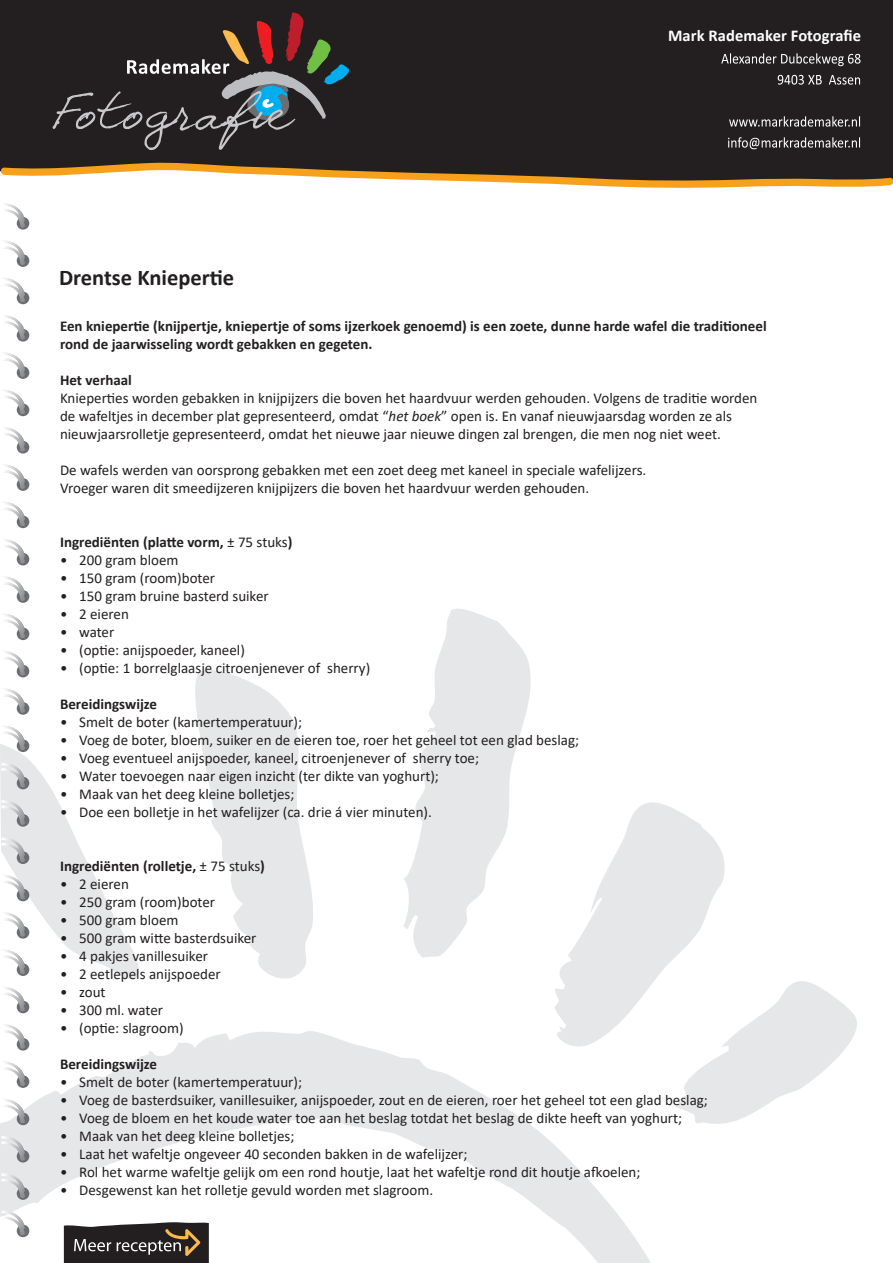
<style>
.page{position:relative;width:893px;height:1263px;background:#fff}
.page>*{position:absolute;margin:0;border:0;box-sizing:border-box;transform-origin:0 0}
.t1{font:700 22.5px "Calibri";color:#231f20}
.t2{font:700 16.5px "Calibri";letter-spacing:.005em;color:#fff}
.t3{font:15px/18px "Calibri";color:#231f20}
.t4{font:700 15px/18px "Calibri";color:#231f20}
.s1{font-style:italic}
.s2{font-weight:400}
</style>
<div class="page">
<svg style="left:0;top:1031px;width:651px;height:232px"></svg>
<svg style="left:195px;top:670px;width:118px;height:309px"></svg>
<svg style="left:675px;top:981px;width:182px;height:143px"></svg>
<svg style="left:547px;top:802px;width:180px;height:253px"></svg>
<svg style="left:404px;top:608px;width:127px;height:350px;fill:#e6e7e9"></svg>
<div style="left:0;top:0;width:893px;height:162px;background:#231f20"></div>
<svg style="left:0;top:162px;width:893px;height:26px"></svg>
<svg style="left:53px;top:12px;width:298px;height:138px;background:#383535"></svg>
<div style="left:17px;top:217px;width:12px;height:13px;background:#6c6d70;border-radius:50%"></div>
<svg style="left:4px;top:203px;width:21px;height:25px"></svg>
<div style="left:17px;top:254px;width:12px;height:13px;background:#6c6d70;border-radius:50%"></div>
<svg style="left:5px;top:241px;width:20px;height:24px"></svg>
<div style="left:17px;top:292px;width:12px;height:12px;background:#6c6d70;border-radius:50%"></div>
<svg style="left:5px;top:278px;width:20px;height:24px"></svg>
<div style="left:17px;top:329px;width:12px;height:13px;background:#6c6d70;border-radius:50%"></div>
<svg style="left:4px;top:315px;width:21px;height:25px"></svg>
<div style="left:17px;top:366px;width:12px;height:13px;background:#6c6d70;border-radius:50%"></div>
<svg style="left:4px;top:352px;width:21px;height:25px"></svg>
<div style="left:17px;top:404px;width:12px;height:12px;background:#6c6d70;border-radius:50%"></div>
<svg style="left:5px;top:390px;width:20px;height:24px"></svg>
<div style="left:17px;top:441px;width:12px;height:12px;background:#6c6d70;border-radius:50%"></div>
<svg style="left:5px;top:427px;width:20px;height:24px"></svg>
<div style="left:17px;top:478px;width:12px;height:13px;background:#6c6d70;border-radius:50%"></div>
<svg style="left:4px;top:464px;width:21px;height:25px"></svg>
<div style="left:17px;top:516px;width:12px;height:12px;background:#6c6d70;border-radius:50%"></div>
<svg style="left:5px;top:502px;width:20px;height:24px"></svg>
<div style="left:17px;top:553px;width:12px;height:12px;background:#6c6d70;border-radius:50%"></div>
<svg style="left:5px;top:539px;width:20px;height:24px"></svg>
<div style="left:17px;top:590px;width:12px;height:13px;background:#6c6d70;border-radius:50%"></div>
<svg style="left:4px;top:576px;width:21px;height:25px"></svg>
<div style="left:17px;top:627px;width:12px;height:13px;background:#6c6d70;border-radius:50%"></div>
<svg style="left:5px;top:614px;width:20px;height:24px"></svg>
<div style="left:17px;top:665px;width:12px;height:12px;background:#6c6d70;border-radius:50%"></div>
<svg style="left:5px;top:651px;width:20px;height:24px"></svg>
<div style="left:17px;top:702px;width:12px;height:13px;background:#6c6d70;border-radius:50%"></div>
<svg style="left:4px;top:688px;width:21px;height:25px"></svg>
<svg style="left:0;top:726px;width:139px;height:253px"></svg>
<div style="left:17px;top:1001px;width:12px;height:12px;background:#6c6d70;border-radius:50%"></div>
<svg style="left:5px;top:987px;width:20px;height:24px"></svg>
<div style="left:17px;top:1038px;width:12px;height:12px;background:#6c6d70;border-radius:50%"></div>
<svg style="left:2px;top:1024px;width:23px;height:24px"></svg>
<div style="left:17px;top:1075px;width:12px;height:13px;background:#6c6d70;border-radius:50%"></div>
<svg style="left:2px;top:1061px;width:23px;height:25px"></svg>
<div style="left:17px;top:1113px;width:12px;height:12px;background:#6c6d70;border-radius:50%"></div>
<svg style="left:2px;top:1098px;width:23px;height:25px"></svg>
<div style="left:17px;top:1150px;width:12px;height:12px;background:#6c6d70;border-radius:50%"></div>
<svg style="left:2px;top:1136px;width:23px;height:24px"></svg>
<div style="left:17px;top:1187px;width:12px;height:13px;background:#6c6d70;border-radius:50%"></div>
<svg style="left:2px;top:1173px;width:23px;height:25px"></svg>
<div style="left:17px;top:1224px;width:12px;height:13px;background:#6c6d70;border-radius:50%"></div>
<svg style="left:2px;top:1210px;width:23px;height:25px"></svg>
<svg style="left:721px;top:53px;width:139px;height:13px;background:#545152"></svg>
<svg style="left:778px;top:75px;width:44px;height:10px"></svg>
<svg style="left:829px;top:75px;width:31px;height:10px"></svg>
<svg style="left:729px;top:116px;width:131px;height:11px"></svg>
<svg style="left:728px;top:137px;width:132px;height:12px;background:#585555"></svg>
<svg style="left:64px;top:1222px;width:145px;height:41px;background:#453f3c"></svg>
<p class="t2" style="left:668px;top:24px;width:195px">Mark Rademaker Fotografie</p>
<h1 class="t1" style="left:59px;top:261px;width:177px">Drentse Kniepertie</h1>
<p class="t4" style="left:60px;top:317px;width:708px">Een kniepertie (knijpertje, kniepertje of soms ijzerkoek genoemd) is een zoete, dunne harde wafel die traditioneel rond de jaarwisseling wordt gebakken en gegeten.</p>
<p class="t4" style="left:60px;top:371px;width:73px">Het verhaal</p>
<p class="t3" style="left:60px;top:389px;width:699px">Knieperties worden gebakken in knijpijzers die boven het haardvuur werden gehouden. Volgens de traditie worden de wafeltjes in december plat gepresenteerd, omdat “<span class="s1">het boek</span>” open is. En vanaf nieuwjaarsdag worden ze als nieuwjaarsrolletje gepresenteerd, omdat het nieuwe jaar nieuwe dingen zal brengen, die men nog niet weet.</p>
<p class="t3" style="left:60px;top:461px;width:588px">De wafels werden van oorsprong gebakken met een zoet deeg met kaneel in speciale wafelijzers.<br>Vroeger waren dit smeedijzeren knijpijzers die boven het haardvuur werden gehouden.</p>
<p class="t4" style="left:60px;top:533px;width:234px">Ingrediënten (platte vorm, <span class="s2">± 75 stuks</span>)</p>
<p class="t3" style="left:60px;top:551px;width:120px">• 200 gram bloem</p>
<p class="t3" style="left:60px;top:569px;width:157px">• 150 gram (room)boter</p>
<p class="t3" style="left:60px;top:587px;width:210px">• 150 gram bruine basterd suiker</p>
<p class="t3" style="left:60px;top:605px;width:70px">• 2 eieren</p>
<p class="t3" style="left:60px;top:623px;width:56px">• water</p>
<p class="t3" style="left:60px;top:641px;width:186px">• (optie: anijspoeder, kaneel)</p>
<p class="t3" style="left:60px;top:659px;width:312px">• (optie: 1 borrelglaasje citroenjenever of sherry)</p>
<p class="t4" style="left:60px;top:695px;width:99px">Bereidingswijze</p>
<p class="t3" style="left:60px;top:713px;width:244px">• Smelt de boter (kamertemperatuur);</p>
<p class="t3" style="left:60px;top:731px;width:521px">• Voeg de boter, bloem, suiker en de eieren toe, roer het geheel tot een glad beslag;</p>
<p class="t3" style="left:60px;top:749px;width:421px">• Voeg eventueel anijspoeder, kaneel, citroenjenever of sherry toe;</p>
<p class="t3" style="left:60px;top:767px;width:380px">• Water toevoegen naar eigen inzicht (ter dikte van yoghurt);</p>
<p class="t3" style="left:60px;top:785px;width:236px">• Maak van het deeg kleine bolletjes;</p>
<p class="t3" style="left:60px;top:803px;width:373px">• Doe een bolletje in het wafelijzer (ca. drie á vier minuten).</p>
<p class="t4" style="left:60px;top:857px;width:206px">Ingrediënten (rolletje, <span class="s2">± 75 stuks</span>)</p>
<p class="t3" style="left:60px;top:875px;width:70px">• 2 eieren</p>
<p class="t3" style="left:60px;top:893px;width:157px">• 250 gram (room)boter</p>
<p class="t3" style="left:60px;top:911px;width:120px">• 500 gram bloem</p>
<p class="t3" style="left:60px;top:929px;width:198px">• 500 gram witte basterdsuiker</p>
<p class="t3" style="left:60px;top:947px;width:150px">• 4 pakjes vanillesuiker</p>
<p class="t3" style="left:60px;top:965px;width:162px">• 2 eetlepels anijspoeder</p>
<p class="t3" style="left:60px;top:983px;width:47px">• zout</p>
<p class="t3" style="left:60px;top:1001px;width:105px">• 300 ml. water</p>
<p class="t3" style="left:60px;top:1019px;width:125px">• (optie: slagroom)</p>
<p class="t4" style="left:60px;top:1055px;width:99px">Bereidingswijze</p>
<p class="t3" style="left:60px;top:1073px;width:244px">• Smelt de boter (kamertemperatuur);</p>
<p class="t3" style="left:60px;top:1091px;width:649px">• Voeg de basterdsuiker, vanillesuiker, anijspoeder, zout en de eieren, roer het geheel tot een glad beslag;</p>
<p class="t3" style="left:60px;top:1109px;width:624px">• Voeg de bloem en het koude water toe aan het beslag totdat het beslag de dikte heeft van yoghurt;</p>
<p class="t3" style="left:60px;top:1127px;width:236px">• Maak van het deeg kleine bolletjes;</p>
<p class="t3" style="left:60px;top:1145px;width:409px">• Laat het wafeltje ongeveer 40 seconden bakken in de wafelijzer;</p>
<p class="t3" style="left:60px;top:1163px;width:582px">• Rol het warme wafeltje gelijk om een rond houtje, laat het wafeltje rond dit houtje afkoelen;</p>
<p class="t3" style="left:60px;top:1181px;width:375px">• Desgewenst kan het rolletje gevuld worden met slagroom.</p>
</div>
